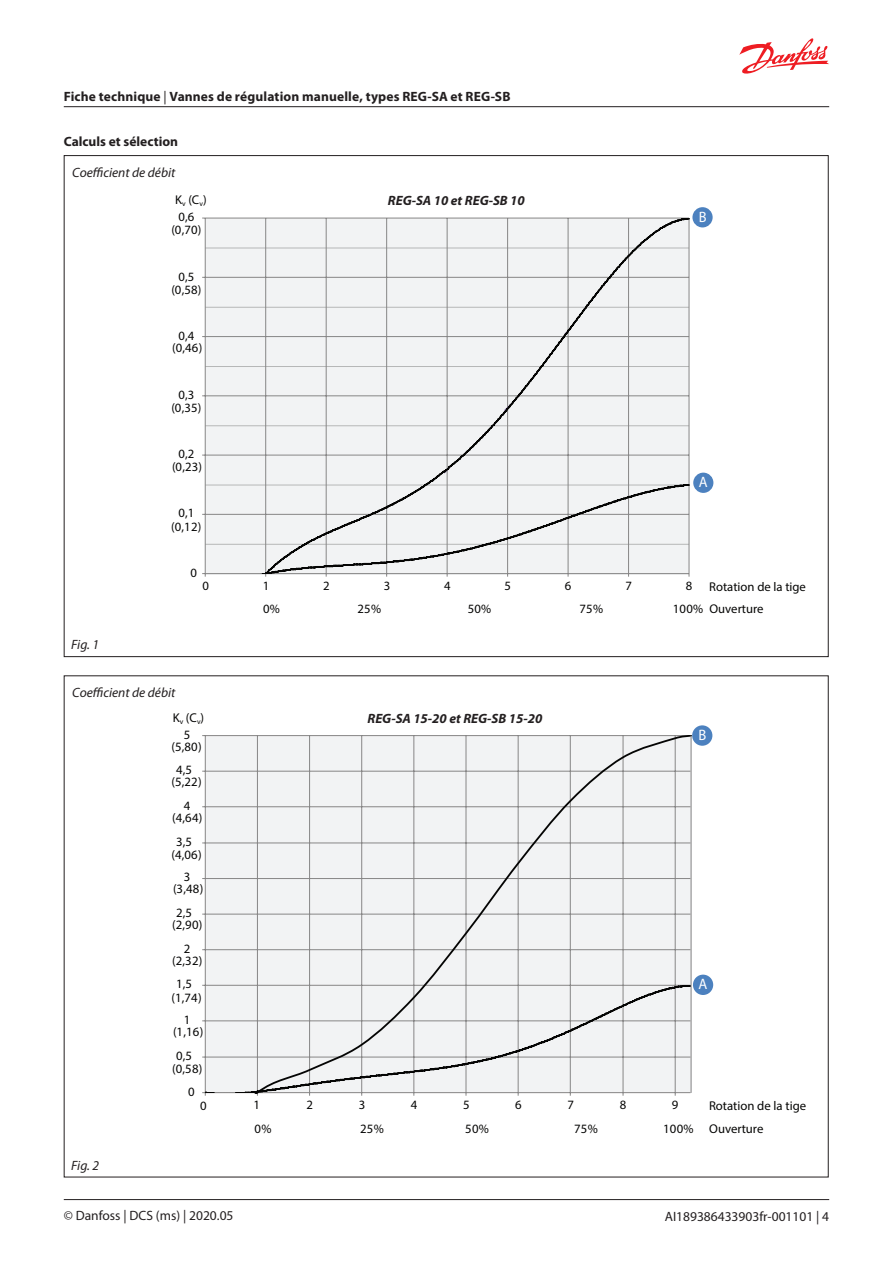
<style>
.page{position:relative;width:893px;height:1263px;background:#fff}
.page>*{position:absolute;margin:0;border:0;box-sizing:border-box;transform-origin:0 0}
.t1{font:15.15px "Myriad Pro";color:#fff;scale:.96 1}
.t2{font:15px "Myriad Pro";color:#fff;scale:.96 1}
.Normtext__bold{font:700 13.5px "Myriad Pro";letter-spacing:.01em;color:#231f20}
.t3{font:13.5px "Myriad Pro";color:#231f20}
.Normtext{font:italic 700 13.5px "Myriad Pro";color:#231f20}
.Italic{font:italic 13.5px "Myriad Pro";color:#231f20}
.Normtext-2{font:italic 13.5px "Myriad Pro";letter-spacing:-.01em;color:#231f20}
.t4{font:12.75px/22.2px "Myriad Pro";color:#050504}
.s1{font-weight:400}
</style>
<div class="page">
<svg style="left:739px;top:38px;width:90px;height:36px"></svg>
<hr style="left:64px;top:106px;width:765px;height:1px;background:#231f20">
<hr style="left:64px;top:1199px;width:765px;height:1px;background:#231f20">
<div style="left:692px;top:207px;width:21px;height:20px;background:#4c81bf;border-radius:50%"></div>
<div style="left:693px;top:473px;width:20px;height:20px;background:#4c81bf;border-radius:50%"></div>
<div style="left:206px;top:218px;width:483px;height:356px;background:#f2f3f4"></div>
<hr style="left:205px;top:248px;width:484px;height:1px;background:#b6b7b7">
<hr style="left:205px;top:307px;width:484px;height:1px;background:#b6b7b7">
<hr style="left:205px;top:366px;width:484px;height:1px;background:#b6b7b7">
<hr style="left:205px;top:425px;width:484px;height:1px;background:#b6b7b7">
<hr style="left:205px;top:485px;width:484px;height:1px;background:#b6b7b7">
<hr style="left:205px;top:544px;width:484px;height:1px;background:#b6b7b7">
<hr style="left:205px;top:218px;width:484px;height:1px;background:#878686">
<hr style="left:205px;top:277px;width:484px;height:1px;background:#878686">
<hr style="left:205px;top:336px;width:484px;height:1px;background:#878686">
<hr style="left:205px;top:395px;width:484px;height:1px;background:#878686">
<hr style="left:205px;top:455px;width:484px;height:1px;background:#878686">
<hr style="left:205px;top:514px;width:484px;height:1px;background:#878686">
<hr style="left:205px;top:218px;width:1px;height:356px;background:#878686">
<hr style="left:205px;top:573px;width:484px;height:1px;background:#878686">
<svg style="left:233px;top:218px;width:457px;height:359px"></svg>
<div style="left:692px;top:725px;width:20px;height:21px;background:#4c81bf;border-radius:50%"></div>
<div style="left:693px;top:975px;width:20px;height:20px;background:#4c81bf;border-radius:50%"></div>
<hr style="left:205px;top:735px;width:485px;height:1px;background:#878686">
<svg style="left:205px;top:736px;width:486px;height:357px"></svg>
<svg style="left:202px;top:983px;width:488px;height:113px"></svg>
<hr style="left:691px;top:735px;width:1px;height:358px;background:#878686">
<p class="Normtext__bold" style="left:64px;top:89px;width:448px">Fiche technique <span class="s1">|</span> Vannes de régulation manuelle, types REG-SA et REG-SB</p>
<p class="Normtext__bold" style="left:64px;top:134px;width:116px">Calculs et sélection</p>
<p class="Italic" style="left:72px;top:165px;width:105px">Coefficient de débit</p>
<p class="t4" style="left:175px;top:189px;width:33px">K<sub>v</sub> (C<sub>v</sub>)</p>
<p class="t4" style="left:171px;top:219px;width:32px">(0,70)</p>
<p class="t4" style="left:178px;top:206px;width:17px">0,6</p>
<p class="t4" style="left:178px;top:265px;width:17px">0,5</p>
<p class="t4" style="left:171px;top:278px;width:32px">(0,58)</p>
<p class="t4" style="left:178px;top:324px;width:17px">0,4</p>
<p class="t4" style="left:172px;top:336px;width:32px">(0,46)</p>
<p class="t4" style="left:178px;top:383px;width:17px">0,3</p>
<p class="t4" style="left:171px;top:396px;width:32px">(0,35)</p>
<p class="t4" style="left:178px;top:443px;width:17px">0,2</p>
<p class="t4" style="left:172px;top:456px;width:32px">(0,23)</p>
<p class="t4" style="left:178px;top:502px;width:17px">0,1</p>
<p class="t4" style="left:171px;top:515px;width:32px">(0,12)</p>
<p class="t4" style="left:190px;top:561px;width:8px">0</p>
<p class="Normtext" style="left:388px;top:193px;width:138px">REG-SA 10 et REG-SB 10</p>
<p class="t2" style="left:699px;top:208px;width:10px">B</p>
<p class="t2" style="left:699px;top:473px;width:11px">A</p>
<p class="Normtext-2" style="left:71px;top:637px;width:29px">Fig. 1</p>
<p class="Italic" style="left:72px;top:685px;width:105px">Coefficient de débit</p>
<p class="t4" style="left:202px;top:574px;width:8px">0</p>
<p class="t4" style="left:263px;top:574px;width:8px">1</p>
<p class="t4" style="left:323px;top:574px;width:8px">2</p>
<p class="t4" style="left:384px;top:574px;width:8px">3</p>
<p class="t4" style="left:444px;top:574px;width:8px">4</p>
<p class="t4" style="left:504px;top:574px;width:8px">5</p>
<p class="t4" style="left:565px;top:574px;width:8px">6</p>
<p class="t4" style="left:625px;top:574px;width:8px">7</p>
<p class="t4" style="left:686px;top:574px;width:8px">8</p>
<p class="t4" style="left:263px;top:597px;width:18px">0%</p>
<p class="t4" style="left:357px;top:597px;width:25px">25%</p>
<p class="t4" style="left:468px;top:597px;width:25px">50%</p>
<p class="t4" style="left:579px;top:597px;width:25px">75%</p>
<p class="t4" style="left:673px;top:597px;width:32px">100%</p>
<p class="t4" style="left:709px;top:575px;width:98px">Rotation de la tige<br>Ouverture</p>
<p class="Normtext-2" style="left:71px;top:1158px;width:29px">Fig. 2</p>
<p class="t4" style="left:173px;top:707px;width:33px">K<sub>v</sub> (C<sub>v</sub>)</p>
<p class="t4" style="left:184px;top:723px;width:8px">5</p>
<p class="t4" style="left:171px;top:735px;width:32px">(5,80)</p>
<p class="t4" style="left:171px;top:771px;width:32px">(5,22)</p>
<p class="t4" style="left:172px;top:806px;width:32px">(4,64)</p>
<p class="t4" style="left:171px;top:843px;width:32px">(4,06)</p>
<p class="t4" style="left:173px;top:877px;width:32px">(3,48)</p>
<p class="t4" style="left:172px;top:914px;width:32px">(2,90)</p>
<p class="t4" style="left:172px;top:949px;width:32px">(2,32)</p>
<p class="t4" style="left:171px;top:986px;width:32px">(1,74)</p>
<p class="t4" style="left:173px;top:1020px;width:32px">(1,16)</p>
<p class="t4" style="left:172px;top:1057px;width:32px">(0,58)</p>
<p class="t4" style="left:176px;top:759px;width:18px">4,5</p>
<p class="t4" style="left:184px;top:794px;width:8px">4</p>
<p class="t4" style="left:176px;top:830px;width:18px">3,5</p>
<p class="t4" style="left:184px;top:866px;width:8px">3</p>
<p class="t4" style="left:176px;top:901px;width:18px">2,5</p>
<p class="t4" style="left:184px;top:937px;width:8px">2</p>
<p class="t4" style="left:176px;top:973px;width:18px">1,5</p>
<p class="t4" style="left:184px;top:1008px;width:8px">1</p>
<p class="t4" style="left:176px;top:1044px;width:18px">0,5</p>
<p class="t4" style="left:188px;top:1081px;width:8px">0</p>
<p class="t4" style="left:200px;top:1094px;width:8px">0</p>
<p class="Normtext" style="left:367px;top:710px;width:176px">REG-SA 15-20 et REG-SB 15-20</p>
<p class="t1" style="left:699px;top:726px;width:10px">B</p>
<p class="t1" style="left:699px;top:975px;width:11px">A</p>
<p class="t4" style="left:253px;top:1093px;width:8px">1</p>
<p class="t4" style="left:306px;top:1093px;width:8px">2</p>
<p class="t4" style="left:359px;top:1093px;width:8px">3</p>
<p class="t4" style="left:411px;top:1093px;width:8px">4</p>
<p class="t4" style="left:463px;top:1093px;width:8px">5</p>
<p class="t4" style="left:515px;top:1093px;width:8px">6</p>
<p class="t4" style="left:567px;top:1093px;width:8px">7</p>
<p class="t4" style="left:620px;top:1093px;width:8px">8</p>
<p class="t4" style="left:672px;top:1093px;width:8px">9</p>
<p class="t4" style="left:255px;top:1117px;width:18px">0%</p>
<p class="t4" style="left:360px;top:1117px;width:25px">25%</p>
<p class="t4" style="left:465px;top:1117px;width:25px">50%</p>
<p class="t4" style="left:574px;top:1117px;width:25px">75%</p>
<p class="t4" style="left:663px;top:1117px;width:32px">100%</p>
<p class="t4" style="left:709px;top:1095px;width:99px">Rotation de la tige<br>Ouverture</p>
<p class="t3" style="left:64px;top:1208px;width:171px">© Danfoss | DCS (ms) | 2020.05</p>
<p class="t3" style="left:665px;top:1209px;width:166px">AI189386433903fr-001101 | 4</p>
</div>
